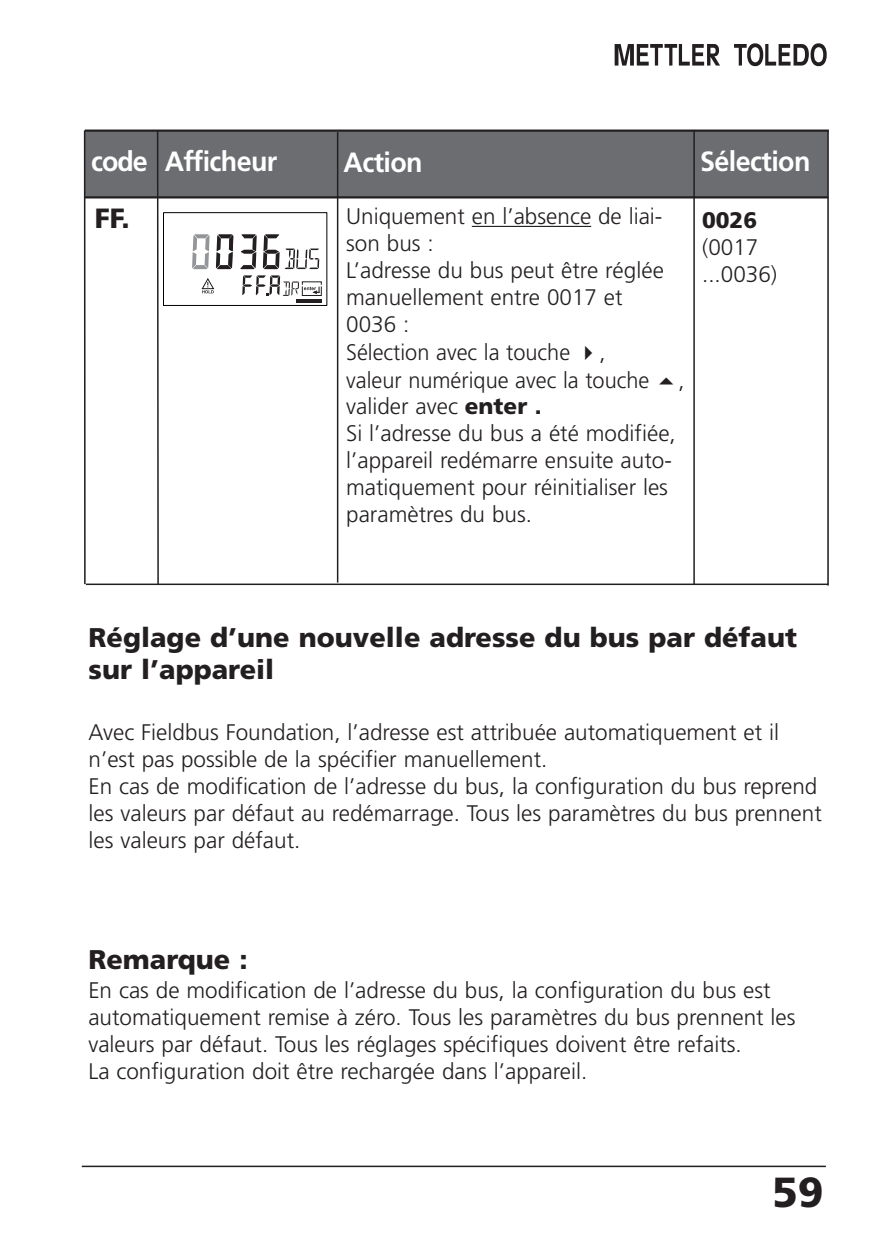
<style>
.page{position:relative;width:893px;height:1251px;background:#fff}
.page>*{position:absolute;margin:0;border:0;box-sizing:border-box;transform-origin:0 0}
.t1{font:900 42px "Frutiger";color:#231f20}
.t2{font:700 27.9px "Frutiger";letter-spacing:-.02em;color:#fff}
.t3{font:900 27.9px "Frutiger";color:#231f20}
.t4{font:900 27px/32.4px "Frutiger";color:#231f20}
.t5{font:300 22.5px/27px "Frutiger";color:#231f20}
.t6{font:900 22.5px "Frutiger";color:#231f20}
.s1{font-weight:900}
</style>
<div class="page">
<svg style="left:615px;top:44px;width:105px;height:22px"></svg>
<svg style="left:734px;top:43px;width:93px;height:23px"></svg>
<hr style="left:82px;top:1165px;width:744px;height:1px;background:#231f20">
<div style="left:85px;top:131px;width:75px;height:66px;background:#6c6d70"></div>
<div style="left:159px;top:131px;width:178px;height:65px;background:#6c6d70"></div>
<div style="left:338px;top:131px;width:356px;height:65px;background:#6c6d70"></div>
<div style="left:691px;top:131px;width:137px;height:65px;background:#6c6d70"></div>
<hr style="left:296px;top:300px;width:26px;height:3px;background:#231f20">
<svg style="left:192px;top:234px;width:18px;height:35px"></svg>
<svg style="left:263px;top:234px;width:56px;height:35px"></svg>
<svg style="left:201px;top:278px;width:13px;height:15px"></svg>
<svg style="left:242px;top:275px;width:80px;height:21px"></svg>
<div style="left:163px;top:212px;width:164px;height:94px;border:1px solid #000"></div>
<svg style="left:240px;top:234px;width:17px;height:35px"></svg>
<svg style="left:216px;top:234px;width:17px;height:35px"></svg>
<hr style="left:472px;top:226px;width:119px;height:1px;background:#231f20">
<hr style="left:84px;top:130px;width:2px;height:454px;background:#231f20">
<hr style="left:84px;top:196px;width:744px;height:2px;background:#231f20">
<hr style="left:157px;top:130px;width:2px;height:454px;background:#231f20">
<hr style="left:827px;top:130px;width:2px;height:455px;background:#231f20">
<hr style="left:337px;top:132px;width:1px;height:450px;background:#231f20">
<hr style="left:693px;top:130px;width:2px;height:454px;background:#231f20">
<hr style="left:86px;top:583px;width:742px;height:2px;background:#231f20">
<hr style="left:85px;top:129px;width:744px;height:3px;background:#231f20">
<p class="t2" style="left:91px;top:150px;width:188px">code Afficheur</p>
<p class="t2" style="left:344px;top:151px;width:81px">Action</p>
<p class="t2" style="left:700px;top:150px;width:112px">Sélection</p>
<p class="t3" style="left:95px;top:207px;width:36px">FF.</p>
<p class="t5" style="left:346px;top:204px;width:319px">Uniquement en l’absence de liai&shy;son bus :<br>L’adresse du bus peut être réglée manuellement entre 0017 et<br>0036 :<br>Sélection avec la touche ✔, valeur numérique avec la touche</p>
<p class="t6" style="left:702px;top:211px;width:57px">0026</p>
<p class="t5" style="left:702px;top:235px;width:77px">(0017 ...0036)</p>
<p class="t5" style="left:678px;top:368px;width:8px">,</p>
<p class="t5" style="left:346px;top:394px;width:331px">valider avec <span class="s1">enter .<br></span>Si l’adresse du bus a été modifiée, l’appareil redémarre ensuite auto&shy;matiquement pour réinitialiser les paramètres du bus.</p>
<p class="t4" style="left:89px;top:623px;width:710px">Réglage d’une nouvelle adresse du bus par défaut sur l’appareil</p>
<p class="t5" style="left:89px;top:720px;width:735px">Avec Fieldbus Foundation, l’adresse est attribuée automatiquement et il n’est pas possible de la spécifier manuellement.<br>En cas de modification de l’adresse du bus, la configuration du bus reprend les valeurs par défaut au redémarrage. Tous les paramètres du bus prennent les valeurs par défaut.</p>
<p class="t4" style="left:88px;top:945px;width:161px">Remarque :</p>
<p class="t5" style="left:88px;top:978px;width:709px">En cas de modification de l’adresse du bus, la configuration du bus est automatiquement remise à zéro. Tous les paramètres du bus prennent les valeurs par défaut. Tous les réglages spécifiques doivent être refaits.<br>La configuration doit être rechargée dans l’appareil.</p>
<h1 class="t1" style="left:772px;top:1175px;width:53px">59</h1>
</div>
